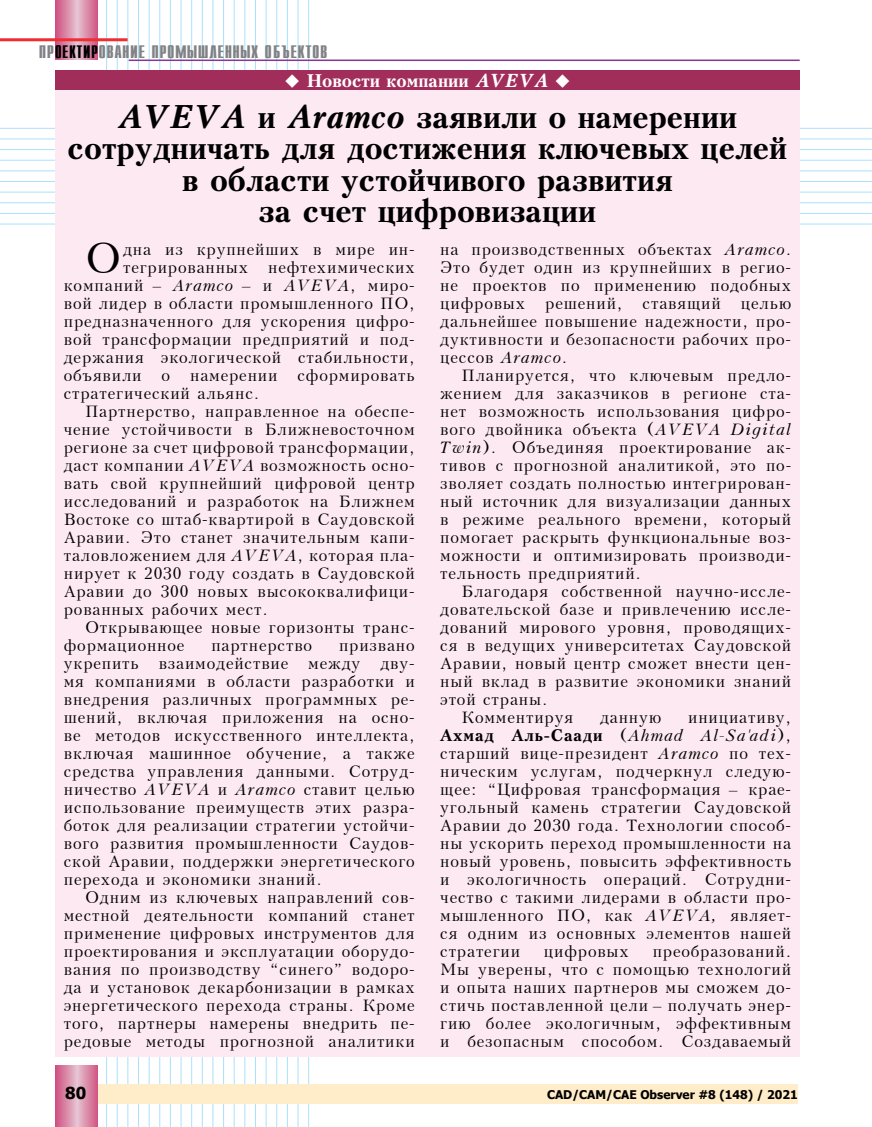
<style>
.page{position:relative;width:872px;height:1127px;background:#fff}
.page>*{position:absolute;margin:0;border:0;box-sizing:border-box;transform-origin:0 0}
.t1{font:42.45px "Peterburg";color:#000}
.t2{font:700 31.5px/31.5px "Peterburg";color:#000;text-align:center}
.t3{font:700 18px "Peterburg";color:#fff}
.t4{font:16.5px/18px "Peterburg";letter-spacing:.05em;color:#000;text-align:justify}
.t5{font:700 16.5px "Tahoma";color:#000}
.t6{font:700 15px "Z Compact";letter-spacing:.03em;color:#808285}
.t7{font:700 12px "Tahoma";color:#000}
.s1{color:#000}
.s2{font-style:italic}
.s3{font-family:"Times New Roman"}
.s4{font-weight:700}
</style>
<div class="page">
<hr style="left:106px;top:0;width:1px;height:1127px;background:#abe1fa">
<hr style="left:117px;top:0;width:1px;height:1127px;background:#abe1fa">
<hr style="left:128px;top:0;width:1px;height:1127px;background:#abe1fa">
<hr style="left:138px;top:0;width:1px;height:1127px;background:#abe1fa">
<hr style="left:149px;top:0;width:1px;height:1127px;background:#abe1fa">
<hr style="left:159px;top:0;width:1px;height:1127px;background:#abe1fa">
<hr style="left:170px;top:0;width:1px;height:1127px;background:#abe1fa">
<hr style="left:181px;top:0;width:1px;height:1127px;background:#abe1fa">
<hr style="left:191px;top:0;width:1px;height:1127px;background:#abe1fa">
<hr style="left:202px;top:0;width:1px;height:1127px;background:#abe1fa">
<hr style="left:213px;top:0;width:1px;height:1127px;background:#abe1fa">
<hr style="left:223px;top:0;width:1px;height:1127px;background:#abe1fa">
<hr style="left:234px;top:0;width:1px;height:1127px;background:#abe1fa">
<hr style="left:244px;top:0;width:1px;height:1127px;background:#abe1fa">
<hr style="left:255px;top:0;width:1px;height:1127px;background:#abe1fa">
<hr style="left:266px;top:0;width:1px;height:1127px;background:#abe1fa">
<hr style="left:276px;top:0;width:1px;height:1127px;background:#abe1fa">
<hr style="left:287px;top:0;width:1px;height:1127px;background:#abe1fa">
<hr style="left:298px;top:0;width:1px;height:1127px;background:#abe1fa">
<hr style="left:308px;top:0;width:1px;height:1127px;background:#abe1fa">
<hr style="left:0;top:128px;width:872px;height:1px;background:#abe1fa">
<hr style="left:0;top:139px;width:872px;height:1px;background:#abe1fa">
<hr style="left:0;top:149px;width:872px;height:1px;background:#abe1fa">
<hr style="left:0;top:160px;width:872px;height:1px;background:#abe1fa">
<hr style="left:0;top:171px;width:872px;height:1px;background:#abe1fa">
<hr style="left:0;top:181px;width:872px;height:1px;background:#abe1fa">
<hr style="left:0;top:192px;width:872px;height:1px;background:#abe1fa">
<hr style="left:0;top:202px;width:872px;height:1px;background:#abe1fa">
<hr style="left:0;top:213px;width:872px;height:1px;background:#abe1fa">
<hr style="left:0;top:224px;width:872px;height:1px;background:#abe1fa">
<div style="left:55px;top:1084px;width:743px;height:20px;background:#ffecc8"></div>
<svg style="left:55px;top:0;width:43px;height:60px"></svg>
<hr style="left:129px;top:60px;width:670px;height:1px;background:#883694">
<hr style="left:0;top:38px;width:128px;height:3px;background:#ee2e32">
<svg style="left:55px;top:1065px;width:43px;height:62px"></svg>
<div style="left:55px;top:89px;width:744px;height:968px;background:#fde9f1"></div>
<div style="left:55px;top:70px;width:744px;height:19px;background:#a12d5a"></div>
<p class="t6" style="left:39px;top:41px;width:290px">ПР<span class="s1">ОЕКТИР</span>ОВАНИЕ ПРОМЫШЛЕННЫХ ОБЪЕКТОВ</p>
<p class="t3" style="left:284px;top:70px;width:288px">◆ Новости компании <span class="s2">AVEVA</span> ◆</p>
<h2 class="t2" style="left:68px;top:101px;width:721px"><span class="s2">AVEVA</span> и <span class="s2">Aramco</span> заявили о намерении сотрудничать для достижения ключевых целей в области устойчивого развития<br>за счет цифровизации</h2>
<h1 class="t1" style="left:85px;top:235px;width:37px">О</h1>
<p class="t4" style="left:123px;top:241px;width:293px">дна из крупнейших в мире ин-</p>
<p class="t4" style="left:123px;top:259px;width:293px">тегрированных нефтехимических</p>
<p class="t4" style="left:64px;top:277px;width:352px">компаний <span class="s3">–</span> <span class="s2">Aramco</span> <span class="s3">–</span> и <span class="s2">AVEVA</span>, миро-</p>
<p class="t4" style="left:64px;top:295px;width:352px">вой лидер в области промышленного ПО,</p>
<p class="t4" style="left:64px;top:313px;width:352px">предназначенного для ускорения цифро-</p>
<p class="t4" style="left:64px;top:331px;width:352px">вой трансформации предприятий и под-</p>
<p class="t4" style="left:64px;top:349px;width:352px">держания экологической стабильности,</p>
<p class="t4" style="left:64px;top:367px;width:352px">объявили о намерении сформировать</p>
<p class="t4" style="left:64px;top:385px;width:197px">стратегический альянс.</p>
<p class="t4" style="left:85px;top:403px;width:331px">Партнерство, направленное на обеспе-</p>
<p class="t4" style="left:64px;top:421px;width:352px">чение устойчивости в Ближневосточном</p>
<p class="t4" style="left:64px;top:439px;width:352px">регионе за счет цифровой трансформации,</p>
<p class="t4" style="left:64px;top:457px;width:352px">даст компании <span class="s2">AVEVA</span> возможность осно-</p>
<p class="t4" style="left:64px;top:475px;width:352px">вать свой крупнейший цифровой центр</p>
<p class="t4" style="left:64px;top:493px;width:352px">исследований и разработок на Ближнем</p>
<p class="t4" style="left:64px;top:511px;width:352px">Востоке со штаб-квартирой в Саудовской</p>
<p class="t4" style="left:64px;top:529px;width:352px">Аравии. Это станет значительным капи-</p>
<p class="t4" style="left:64px;top:547px;width:352px">таловложением для <span class="s2">AVEVA</span>, которая пла-</p>
<p class="t4" style="left:64px;top:565px;width:352px">нирует к 2030 году создать в Саудовской</p>
<p class="t4" style="left:64px;top:583px;width:352px">Аравии до 300 новых высококвалифици-</p>
<p class="t4" style="left:64px;top:601px;width:206px">рованных рабочих мест.</p>
<p class="t4" style="left:85px;top:619px;width:331px">Открывающее новые горизонты транс-</p>
<p class="t4" style="left:64px;top:637px;width:122px">формационное</p>
<p class="t4" style="left:211px;top:637px;width:102px">партнерство</p>
<p class="t4" style="left:64px;top:637px;width:352px;text-indent:275px">призвано укрепить взаимодействие между дву&shy;мя компаниями в области разработки и внедрения различных программных ре&shy;шений, включая приложения на осно&shy;ве методов искусственного интеллекта, включая машинное обучение, а также средства управления данными. Сотруд&shy;ничество <span class="s2">AVEVA</span> и <span class="s2">Aramco</span> ставит целью использование преимуществ этих разра&shy;боток для реализации стратегии устойчи&shy;вого развития промышленности Саудов&shy;ской Аравии, поддержки энергетического перехода и экономики знаний.</p>
<p class="t4" style="left:64px;top:889px;width:352px;text-indent:21px">Одним из ключевых направлений сов&shy;местной деятельности компаний станет применение цифровых инструментов для проектирования и эксплуатации оборудо&shy;вания по производству “синего” водоро&shy;да и установок декарбонизации в рамках энергетического перехода страны. Кроме того, партнеры намерены внедрить пе&shy;редовые методы прогнозной аналитики</p>
<p class="t5" style="left:65px;top:1081px;width:23px">80</p>
<p class="t4" style="left:440px;top:241px;width:352px">на производственных объектах <span class="s2">Aramco</span>.<br>Это будет один из крупнейших в регио&shy;не проектов по применению подобных цифровых решений, ставящий целью дальнейшее повышение надежности, про&shy;дуктивности и безопасности рабочих про&shy;цессов <span class="s2">Aramco</span>.</p>
<p class="t4" style="left:440px;top:367px;width:352px;text-indent:21px">Планируется, что ключевым предло&shy;жением для заказчиков в регионе ста&shy;нет возможность использования цифро&shy;вого двойника объекта (<span class="s2">AVEVA Digital Twin</span>). Объединяя проектирование ак&shy;тивов с прогнозной аналитикой, это по&shy;зволяет создать полностью интегрирован&shy;ный источник для визуализации данных в режиме реального времени, который помогает раскрыть функциональные воз&shy;можности и оптимизировать производи&shy;тельность предприятий.</p>
<p class="t4" style="left:461px;top:583px;width:331px">Благодаря собственной научно-иссле-</p>
<p class="t4" style="left:440px;top:601px;width:352px">довательской базе и привлечению иссле-</p>
<p class="t4" style="left:440px;top:619px;width:352px">дований мирового уровня, проводящих-</p>
<p class="t4" style="left:440px;top:637px;width:352px">ся в ведущих университетах Саудовской</p>
<p class="t4" style="left:440px;top:655px;width:352px">Аравии, новый центр сможет внести цен-</p>
<p class="t4" style="left:440px;top:673px;width:352px">ный вклад в развитие экономики знаний</p>
<p class="t4" style="left:440px;top:691px;width:109px">этой страны.</p>
<p class="t4" style="left:461px;top:709px;width:113px">Комментируя</p>
<p class="t4" style="left:600px;top:709px;width:63px">данную</p>
<p class="t4" style="left:440px;top:709px;width:352px;text-indent:248px">инициативу, <span class="s4">Ахмад Аль-Саади</span> (<span class="s2">Ahmad Al-Sa'adi</span>), старший вице-президент <span class="s2">Aramco</span> по тех&shy;ническим услугам, подчеркнул следую&shy;щее: “Цифровая трансформация <span class="s3">–</span> крае&shy;угольный камень стратегии Саудовской Аравии до 2030 года. Технологии способ&shy;ны ускорить переход промышленности на новый уровень, повысить эффективность и экологичность операций. Сотрудни&shy;чество с такими лидерами в области про&shy;мышленного ПО, как <span class="s2">AVEVA,</span> являет&shy;ся одним из основных элементов нашей стратегии</p>
<p class="t4" style="left:440px;top:943px;width:352px;text-indent:212px">преобразований.<br>Мы уверены, что с помощью технологий и опыта наших партнеров мы сможем до&shy;стичь поставленной цели <span class="s3">–</span> получать энер&shy;гию более экологичным, эффективным и безопасным способом. Создаваемый</p>
<p class="t4" style="left:544px;top:943px;width:86px">цифровых</p>
<p class="t7" style="left:547px;top:1086px;width:252px">CAD/CAM/CAE Observer #8 (148) / 2021</p>
</div>
